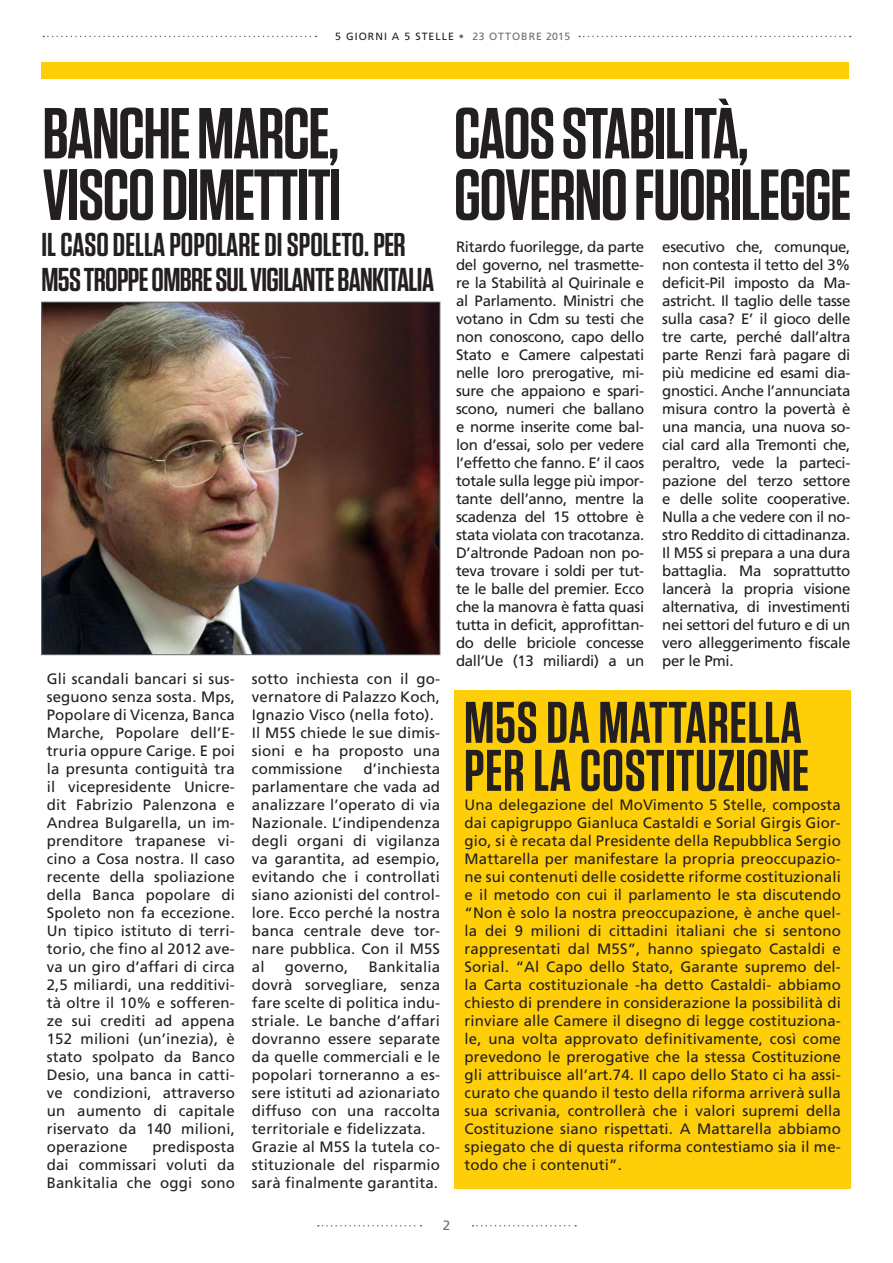
<style>
.page{position:relative;width:893px;height:1263px;background:#fff}
.page>*{position:absolute;margin:0;border:0;box-sizing:border-box;transform-origin:0 0}
.TITOLO_1a{font:600 72px "Tungsten";letter-spacing:-.02em;color:#231f20}
.Titolo_piccolo{font:600 58.5px "Tungsten";letter-spacing:.01em;color:#231f20}
.Titolo_medio{font:600 33px/34.5px "Tungsten";letter-spacing:-.02em;color:#231f20}
.Articolo{font:15px/18px "Frutiger";letter-spacing:.01em;color:#231f20;text-align:justify}
.t1{font:13.5px "Frutiger";color:#6c6d70}
.t2{font:10.5px "Frutiger";letter-spacing:.1em;color:#231f20}
.s1{color:#6c6d70}
</style>
<div class="page">
<img style="left:43px;top:304px;width:395px;height:349px">
<div style="left:41px;top:302px;width:399px;height:353px;border:1px solid #6c6d70"></div>
<svg style="left:472px;top:1225px;width:104px;height:1px"></svg>
<svg style="left:318px;top:1225px;width:103px;height:1px"></svg>
<svg style="left:43px;top:36px;width:273px;height:1px"></svg>
<svg style="left:579px;top:36px;width:272px;height:1px"></svg>
<div style="left:41px;top:63px;width:808px;height:16px;background:#fece08"></div>
<div style="left:454px;top:690px;width:396px;height:498px;background:#fece08"></div>
<p class="t2" style="left:335px;top:30px;width:236px">5 GIORNI A 5 STELLE <span class="s1">• 23 OTTOBRE 2015</span></p>
<p class="TITOLO_1a" style="left:43px;top:95px;width:298px">BANCHE MARCE,</p>
<p class="TITOLO_1a" style="left:43px;top:157px;width:301px">VISCO DIMETTITI</p>
<p class="Titolo_medio" style="left:41px;top:228px;width:394px">IL CASO DELLA POPOLARE DI SPOLETO. PER<br>M5S TROPPE OMBRE SUL VIGILANTE BANKITALIA</p>
<p class="Articolo" style="left:47px;top:670px;width:190px">Gli scandali bancari si sus&shy;seguono senza sosta. Mps, Popolare di Vicenza, Banca Marche, Popolare dell’E&shy;truria oppure Carige. E poi la presunta contiguità tra il vicepresidente Unicre&shy;dit Fabrizio Palenzona e Andrea Bulgarella, un im&shy;prenditore trapanese vi&shy;cino a Cosa nostra. Il caso recente della spoliazione della Banca popolare di Spoleto non fa eccezione.<br>Un tipico istituto di terri&shy;torio, che fino al 2012 ave&shy;va un giro d’affari di circa 2,5 miliardi, una redditivi&shy;tà oltre il 10% e sofferen&shy;ze sui crediti ad appena 152 milioni (un’inezia), è stato spolpato da Banco Desio, una banca in catti&shy;ve condizioni, attraverso un aumento di capitale riservato da 140 milioni, operazione</p>
<p class="Articolo" style="left:47px;top:1138px;width:190px;text-indent:106px">predisposta dai commissari voluti da Bankitalia che oggi sono</p>
<p class="Articolo" style="left:252px;top:670px;width:190px">sotto inchiesta con il go&shy;vernatore di Palazzo Koch, Ignazio Visco (nella foto).</p>
<p class="Articolo" style="left:252px;top:724px;width:190px">Il M5S chiede le sue dimis&shy;sioni e ha proposto una commissione</p>
<p class="Articolo" style="left:252px;top:760px;width:190px;text-indent:112px">d’inchiesta parlamentare che vada ad analizzare l’operato di via Nazionale. L’indipendenza degli organi di vigilanza va garantita, ad esempio, evitando che i controllati siano azionisti del control&shy;lore. Ecco perché la nostra banca centrale deve tor&shy;nare pubblica. Con il M5S al</p>
<p class="Articolo" style="left:252px;top:958px;width:190px;text-indent:117px">Bankitalia dovrà sorvegliare, senza fare scelte di politica indu&shy;striale. Le banche d’affari dovranno essere separate da quelle commerciali e le popolari torneranno a es&shy;sere istituti ad azionariato diffuso con una raccolta territoriale e fidelizzata.</p>
<p class="Articolo" style="left:252px;top:1138px;width:190px">Grazie al M5S la tutela co&shy;stituzionale del risparmio sarà finalmente garantita.</p>
<p class="Articolo" style="left:285px;top:958px;width:65px">governo,</p>
<p class="TITOLO_1a" style="left:454px;top:95px;width:296px">CAOS STABILITÀ,</p>
<p class="TITOLO_1a" style="left:454px;top:157px;width:399px">GOVERNO FUORILEGGE</p>
<p class="Articolo" style="left:456px;top:238px;width:190px">Ritardo fuorilegge, da parte del governo, nel trasmette&shy;re la Stabilità al Quirinale e al Parlamento. Ministri che votano in Cdm su testi che non conoscono, capo dello Stato e Camere calpestati nelle loro prerogative, mi&shy;sure che appaiono e spari&shy;scono, numeri che ballano e norme inserite come bal&shy;lon d’essai, solo per vedere l’effetto che fanno. E’ il caos totale sulla legge più impor&shy;tante dell’anno, mentre la scadenza del 15 ottobre è stata violata con tracotanza.</p>
<p class="Articolo" style="left:456px;top:544px;width:190px">D’altronde Padoan non po&shy;teva trovare i soldi per tut&shy;te le balle del premier. Ecco che la manovra è fatta quasi tutta in deficit, approfittan&shy;do delle briciole concesse dall’Ue (13 miliardi) a un</p>
<p class="Articolo" style="left:662px;top:238px;width:190px">esecutivo che, comunque, non contesta il tetto del 3% deficit-Pil imposto da Ma&shy;astricht. Il taglio delle tasse sulla casa? E’ il gioco delle tre carte, perché dall’altra parte Renzi farà pagare di più medicine ed esami dia&shy;gnostici. Anche l’annunciata misura contro la povertà è una mancia, una nuova so&shy;cial card alla Tremonti che, peraltro, vede la parteci&shy;pazione del terzo settore e delle solite cooperative.<br>Nulla a che vedere con il no&shy;stro Reddito di cittadinanza.<br>Il M5S si prepara a una dura battaglia. Ma soprattutto lancerà la propria visione alternativa, di investimenti nei settori del futuro e di un vero alleggerimento fiscale per le Pmi.</p>
<p class="Titolo_piccolo" style="left:464px;top:692px;width:339px">M5S DA MATTARELLA</p>
<p class="Titolo_piccolo" style="left:464px;top:740px;width:347px">PER LA COSTITUZIONE</p>
<p class="Articolo" style="left:465px;top:796px;width:378px">Una delegazione del MoVimento 5 Stelle, composta dai capigruppo Gianluca Castaldi e Sorial Girgis Gior&shy;gio, si è recata dal Presidente della Repubblica Sergio Mattarella per manifestare la propria preoccupazio&shy;ne sui contenuti delle cosidette riforme costituzionali e il metodo con cui il parlamento le sta discutendo “Non è solo la nostra preoccupazione, è anche quel&shy;la dei 9 milioni di cittadini italiani che si sentono rappresentati dal M5S”, hanno spiegato Castaldi e Sorial. “Al Capo dello Stato, Garante supremo del&shy;la Carta costituzionale -ha detto Castaldi- abbiamo chiesto di prendere in considerazione la possibilità di rinviare alle Camere il disegno di legge costituziona&shy;le, una volta approvato definitivamente, così come prevedono le prerogative che la stessa Costituzione gli attribuisce all’art.74. Il capo dello Stato ci ha assi&shy;curato che quando il testo della riforma arriverà sulla sua scrivania, controllerà che i valori supremi della Costituzione siano rispettati. A Mattarella abbiamo spiegato che di questa riforma contestiamo sia il me&shy;todo che i contenuti”.</p>
<p class="t1" style="left:443px;top:1217px;width:9px">2</p>
</div>
